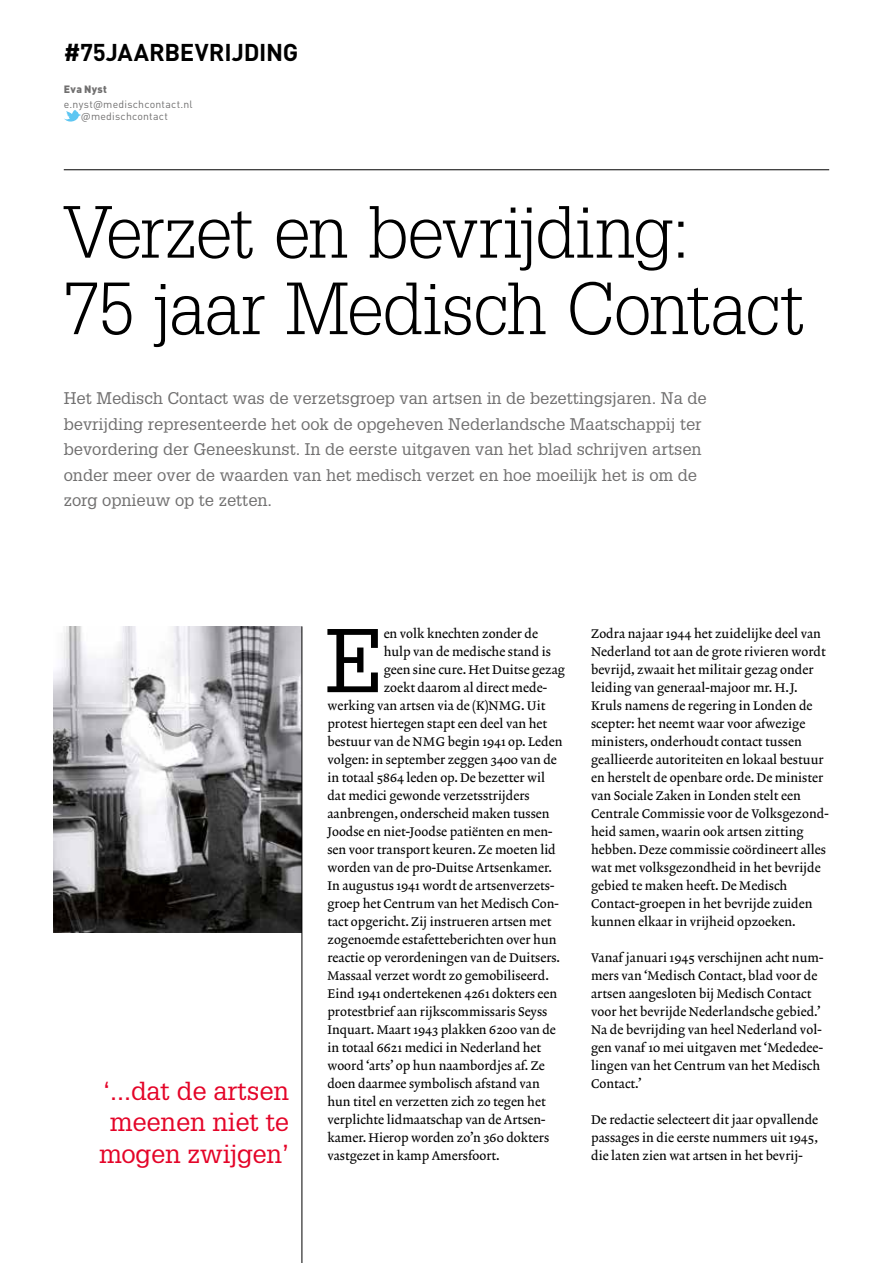
<style>
.page{position:relative;width:893px;height:1263px;background:#fff}
.page>*{position:absolute;margin:0;border:0;box-sizing:border-box;transform-origin:0 0}
.t1{font:88.2px "Glypha LT Std";color:#000}
.t2{font:300 72px/76.5px "Glypha LT Std";letter-spacing:-.02em;color:#000}
.t3{font:25.5px/31.5px "Glypha LT Std";letter-spacing:-.005em;color:#e40428;text-align:center}
.t4{font:700 24px "DINOT";letter-spacing:-.01em;color:#000}
.t5{font:16.5px/25.5px "Glypha LT Std";color:#706f6f}
.t6{font:12.75px/18px "Lexicon No 2 Roman A";color:#000}
.t7{font:10.5px/12px "DINOT";letter-spacing:.025em;color:#706f6f}
.t8{font:900 10.5px "DINOT";letter-spacing:.03em;color:#706f6f}
</style>
<div class="page">
<img style="left:53px;top:626px;width:249px;height:306px">
<svg style="left:64px;top:110px;width:17px;height:12px"></svg>
<hr style="left:64px;top:169px;width:765px;height:1px;background:#000">
<hr style="left:302px;top:626px;width:1px;height:637px;background:#000">
<h3 class="t4" style="left:64px;top:36px;width:236px">#75JAARBEVRIJDING</h3>
<p class="t8" style="left:64px;top:82px;width:45px">Eva Nyst</p>
<p class="t7" style="left:81px;top:98px;width:113px;text-indent:-17px">e.nyst@medischcontact.nl @medischcontact</p>
<h2 class="t2" style="left:64px;top:195px;width:742px">Verzet en bevrijding:<br>75 jaar Medisch Contact</h2>
<p class="t5" style="left:64px;top:385px;width:644px">Het Medisch Contact was de verzetsgroep van artsen in de bezettingsjaren. Na de bevrijding representeerde het ook de opgeheven Nederlandsche Maatschappij ter bevordering der Geneeskunst. In de eerste uitgaven van het blad schrijven artsen onder meer over de waarden van het medisch verzet en hoe moeilijk het is om de zorg opnieuw op te zetten.</p>
<h3 class="t3" style="left:99px;top:1074px;width:192px">‘...dat de artsen meenen niet te mogen zwijgen’</h3>
<h1 class="t1" style="left:325px;top:607px;width:60px">E</h1>
<p class="t6" style="left:384px;top:625px;width:156px">en volk knechten zonder de</p>
<p class="t6" style="left:384px;top:643px;width:169px">hulp van de medische stand is</p>
<p class="t6" style="left:384px;top:661px;width:183px">geen sine cure. Het Duitse gezag</p>
<p class="t6" style="left:384px;top:679px;width:165px">zoekt daarom al direct mede-</p>
<p class="t6" style="left:327px;top:697px;width:219px">werking van artsen via de (K)NMG. Uit</p>
<p class="t6" style="left:327px;top:715px;width:221px">protest hiertegen stapt een deel van het</p>
<p class="t6" style="left:327px;top:733px;width:236px">bestuur van de NMG begin 1941 op. Leden</p>
<p class="t6" style="left:327px;top:751px;width:231px">volgen: in september zeggen 3400 van de</p>
<p class="t6" style="left:327px;top:769px;width:219px">in totaal 5864 leden op. De bezetter wil</p>
<p class="t6" style="left:327px;top:787px;width:204px">dat medici gewonde verzetsstrijders</p>
<p class="t6" style="left:327px;top:805px;width:224px">aanbrengen, onderscheid maken tussen</p>
<p class="t6" style="left:327px;top:823px;width:227px">Joodse en niet-Joodse patiënten en men-</p>
<p class="t6" style="left:327px;top:841px;width:230px">sen voor transport keuren. Ze moeten lid</p>
<p class="t6" style="left:327px;top:859px;width:226px">worden van de pro-Duitse Artsenkamer.</p>
<p class="t6" style="left:327px;top:877px;width:228px">In augustus 1941 wordt de artsenverzets-</p>
<p class="t6" style="left:327px;top:895px;width:233px">groep het Centrum van het Medisch Con-</p>
<p class="t6" style="left:327px;top:913px;width:225px">tact opgericht. Zij instrueren artsen met</p>
<p class="t6" style="left:327px;top:931px;width:231px">zogenoemde estafetteberichten over hun</p>
<p class="t6" style="left:327px;top:949px;width:234px">reactie op verordeningen van de Duitsers.</p>
<p class="t6" style="left:327px;top:967px;width:223px">Massaal verzet wordt zo gemobiliseerd.</p>
<p class="t6" style="left:327px;top:985px;width:231px">Eind 1941 ondertekenen 4261 dokters een</p>
<p class="t6" style="left:327px;top:1003px;width:221px">protestbrief aan rijkscommissaris Seyss</p>
<p class="t6" style="left:327px;top:1021px;width:230px">Inquart. Maart 1943 plakken 6200 van de</p>
<p class="t6" style="left:327px;top:1039px;width:215px">in totaal 6621 medici in Nederland het</p>
<p class="t6" style="left:327px;top:1057px;width:219px">woord ‘arts’ op hun naambordjes af. Ze</p>
<p class="t6" style="left:327px;top:1075px;width:214px">doen daarmee symbolisch afstand van</p>
<p class="t6" style="left:327px;top:1093px;width:220px">hun titel en verzetten zich zo tegen het</p>
<p class="t6" style="left:327px;top:1111px;width:219px">verplichte lidmaatschap van de Artsen-</p>
<p class="t6" style="left:327px;top:1129px;width:223px">kamer. Hierop worden zo’n 360 dokters</p>
<p class="t6" style="left:327px;top:1147px;width:174px">vastgezet in kamp Amersfoort.</p>
<p class="t6" style="left:591px;top:625px;width:239px">Zodra najaar 1944 het zuidelijke deel van Nederland tot aan de grote rivieren wordt bevrijd, zwaait het militair gezag onder leiding van generaal-majoor mr. H.J.<br>Kruls namens de regering in Londen de scepter: het neemt waar voor afwezige ministers, onderhoudt contact tussen geallieerde autoriteiten en lokaal bestuur en herstelt de openbare orde. De minister van Sociale Zaken in Londen stelt een Centrale Commissie voor de Volksgezond&shy;heid samen, waarin ook artsen zitting hebben. Deze commissie coördineert alles wat met volksgezondheid in het bevrijde gebied te maken heeft. De Medisch Contact-groepen in het bevrijde zuiden kunnen elkaar in vrijheid opzoeken.</p>
<p class="t6" style="left:591px;top:949px;width:234px">Vanaf januari 1945 verschijnen acht num&shy;mers van ‘Medisch Contact, blad voor de artsen aangesloten bij Medisch Contact voor het bevrijde Nederlandsche gebied.’ Na de bevrijding van heel Nederland vol&shy;gen vanaf 10 mei uitgaven met ‘Mededee&shy;lingen van het Centrum van het Medisch Contact.’</p>
<p class="t6" style="left:591px;top:1111px;width:229px;text-align:justify">De redactie selecteert dit jaar opvallende passages in die eerste nummers uit 1945, die laten zien wat artsen in het bevrij-</p>
</div>
